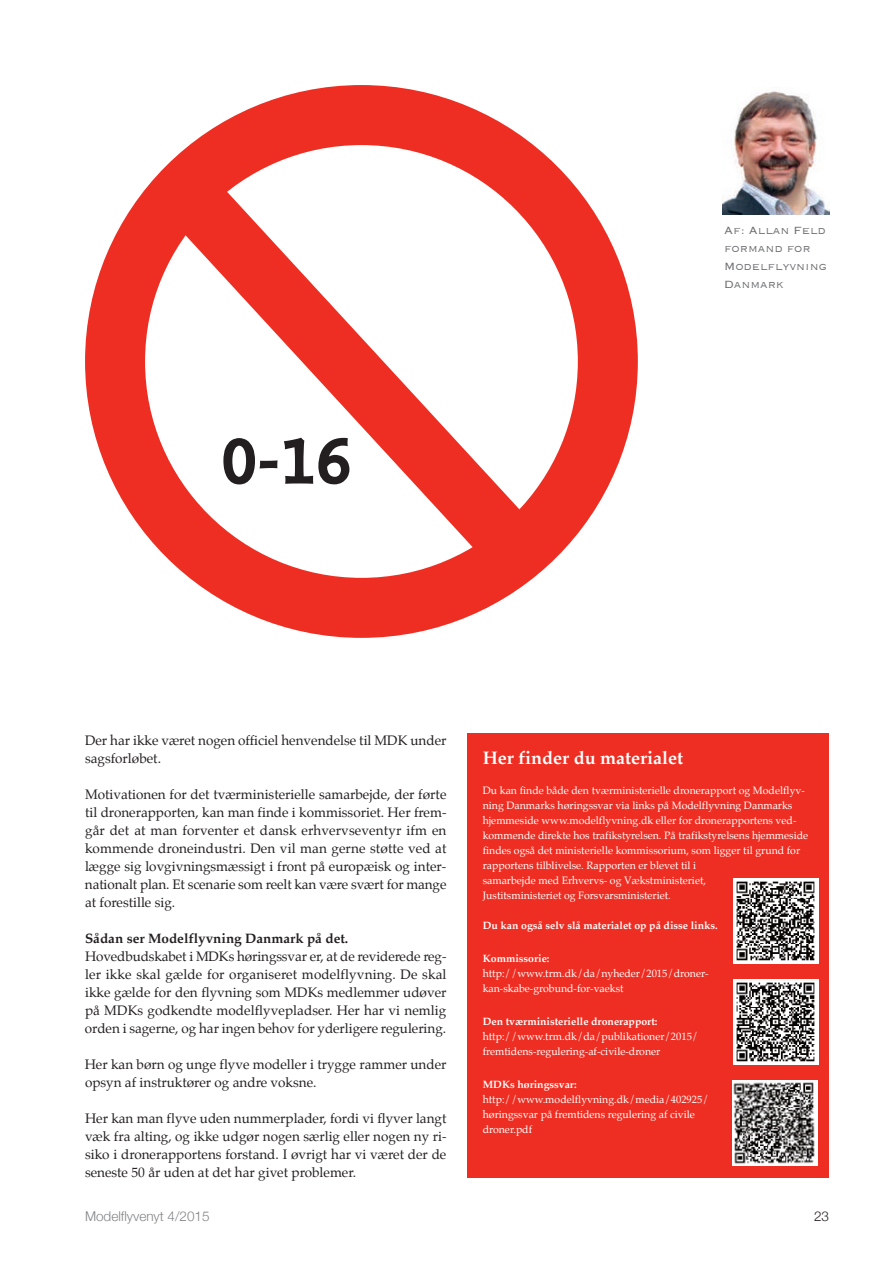
<style>
.page{position:relative;width:893px;height:1263px;background:#fff}
.page>*{position:absolute;margin:0;border:0;box-sizing:border-box;transform-origin:0 0}
.t1{font:700 75px "Magma II Pro";color:#231f20}
.t2{font:700 18px "Palatino";color:#fff}
.t3{font:13.5px/18px "Palatino";color:#231f20;text-align:justify}
.t4{font:300 13.5px/18px "Copperplate";color:#6c6d70}
.t5{font:700 13.5px "Palatino";color:#231f20}
.t6{font:300 13.5px "Helvetica Neue";color:#808285}
.t7{font:300 13.5px "Helvetica Neue";color:#231f20}
.t8{font:10.5px/15px "Palatino";color:#fff}
.t9{font:700 10.5px "Palatino";color:#fff}
</style>
<div class="page">
<svg style="left:85px;top:85px;width:553px;height:387px"></svg>
<svg style="left:107px;top:113px;width:508px;height:525px"></svg>
<img style="left:723px;top:91px;width:106px;height:124px">
<div style="left:468px;top:734px;width:361px;height:444px;background:#ee2e22"></div>
<div style="left:733px;top:878px;width:85px;height:85px;background:#fff"></div>
<img style="left:736px;top:881px;width:79px;height:80px">
<div style="left:733px;top:979px;width:85px;height:85px;background:#fff"></div>
<img style="left:736px;top:982px;width:79px;height:80px">
<img style="left:732px;top:1080px;width:85px;height:85px">
<h1 class="t1" style="left:222px;top:415px;width:131px">0-16</h1>
<p class="t4" style="left:724px;top:220px;width:104px">Af: Allan Feld formand for<br>Modelflyvning<br>Danmark</p>
<p class="t3" style="left:85px;top:731px;width:363px">Der har ikke været nogen officiel henvendelse til MDK under sagsforløbet.</p>
<p class="t3" style="left:85px;top:785px;width:363px">Motivationen for det tværministerielle samarbejde, der førte til dronerapporten, kan man finde i kommissoriet. Her frem&shy;går det at man forventer et dansk erhvervseventyr ifm en kommende droneindustri. Den vil man gerne støtte ved at lægge sig lovgivningsmæssigt i front på europæisk og inter&shy;nationalt plan. Et scenarie som reelt kan være svært for mange at forestille sig.</p>
<p class="t5" style="left:85px;top:927px;width:265px">Sådan ser Modelflyvning Danmark på det.</p>
<p class="t3" style="left:85px;top:947px;width:363px">Hovedbudskabet i MDKs høringssvar er, at de reviderede reg&shy;ler ikke skal gælde for organiseret modelflyvning. De skal ikke gælde for den flyvning som MDKs medlemmer udøver på MDKs godkendte modelflyvepladser. Her har vi nemlig orden i sagerne, og har ingen behov for yderligere regulering.</p>
<p class="t3" style="left:85px;top:1055px;width:363px">Her kan børn og unge flyve modeller i trygge rammer under opsyn af instruktører og andre voksne.</p>
<p class="t3" style="left:85px;top:1109px;width:363px">Her kan man flyve uden nummerplader, fordi vi flyver langt væk fra alting, og ikke udgør nogen særlig eller nogen ny ri&shy;siko i dronerapportens forstand. I øvrigt har vi været der de seneste 50 år uden at det har givet problemer.</p>
<p class="t6" style="left:85px;top:1205px;width:126px">Modelflyvenyt 4/2015</p>
<p class="t7" style="left:814px;top:1205px;width:17px">23</p>
<h2 class="t2" style="left:483px;top:742px;width:202px">her finder du materialet</h2>
<p class="t8" style="left:483px;top:782px;width:327px">Du kan finde både den tværministerielle dronerapport og Modelflyv&shy;ning Danmarks høringssvar via links på Modelflyvning Danmarks hjemmeside www.modelflyvning.dk eller for dronerapportens ved&shy;kommende direkte hos trafikstyrelsen. På trafikstyrelsens hjemmeside findes også det ministerielle kommissorium, som ligger til grund for rapportens tilblivelse. rapporten er blevet til i<br>samarbejde med Erhvervs- og Vækstministeriet,<br>Justitsministeriet og Forsvarsministeriet.</p>
<p class="t9" style="left:483px;top:916px;width:237px">Du kan også selv slå materialet op på disse links.</p>
<p class="t9" style="left:483px;top:949px;width:68px">kommissorie:</p>
<p class="t8" style="left:483px;top:965px;width:227px">http://www.trm.dk/da/nyheder/2015/droner&shy;kan-skabe-grobund-for-vaekst</p>
<p class="t9" style="left:483px;top:1012px;width:176px">Den tværministerielle dronerapport:</p>
<p class="t8" style="left:483px;top:1028px;width:217px">http://www.trm.dk/da/publikationer/2015/ fremtidens-regulering-af-civile-droner</p>
<p class="t9" style="left:483px;top:1075px;width:95px">MDks høringssvar:</p>
<p class="t8" style="left:483px;top:1091px;width:227px">http://www.modelflyvning.dk/media/402925/ høringssvar på fremtidens regulering af civile droner.pdf</p>
</div>
